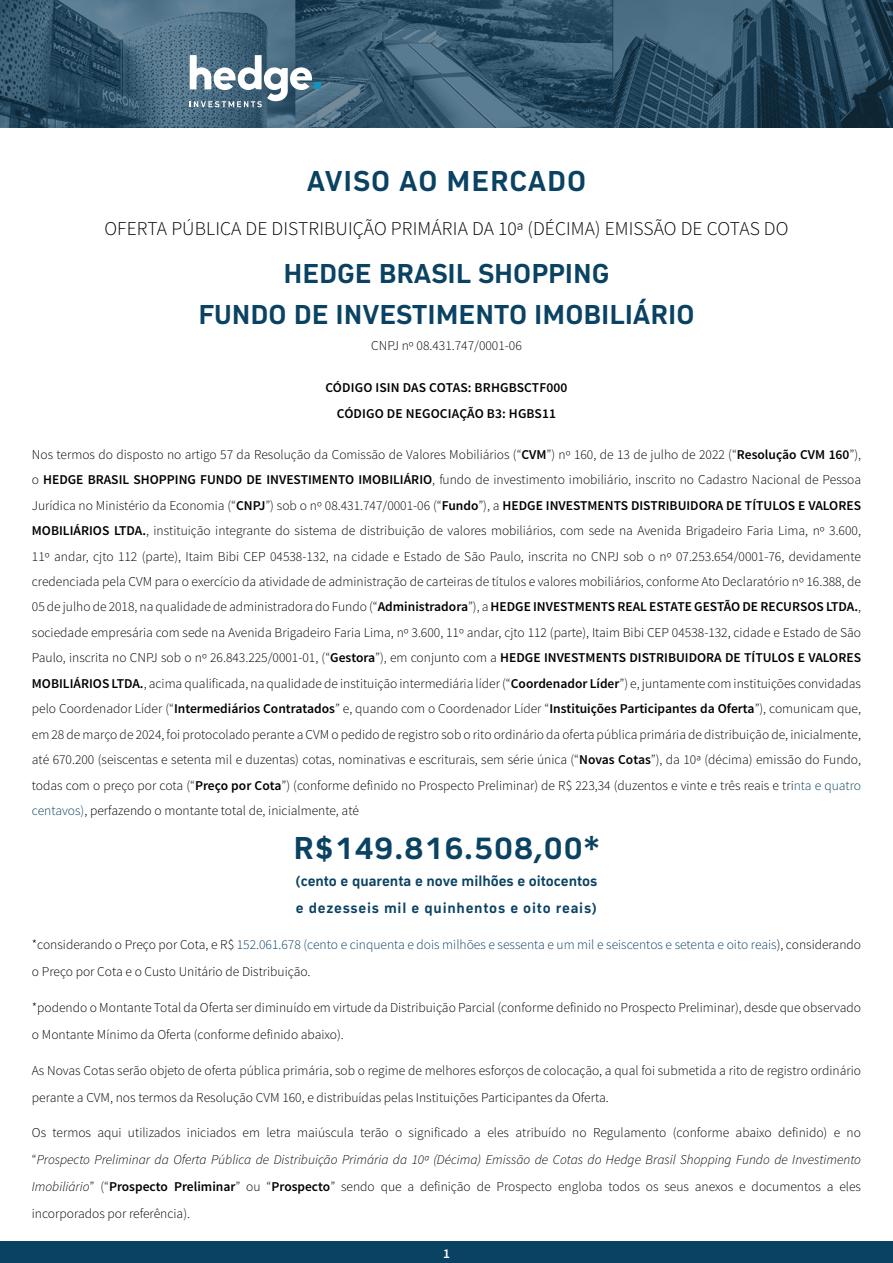
<style>
.page{position:relative;width:893px;height:1263px;background:#fff}
.page>*{position:absolute;margin:0;border:0;box-sizing:border-box;transform-origin:0 0}
.t1{font:700 33px "Compasse";letter-spacing:.03em;color:#0a4263}
.t2{font:700 30px "Compasse";letter-spacing:.03em;color:#0a4263}
.t3{font:700 28.5px/40.5px "Compasse";color:#0a4263;text-align:center}
.t4{font:300 19.5px "Source Sans Pro";letter-spacing:.005em;color:#000}
.t5{font:700 15px/27px "Compasse";color:#0a4263}
.t6{font:300 13.5px/25.5px "Source Sans Pro";color:#000}
.t7{font:600 13.5px/26.4px "Source Sans Pro";letter-spacing:.01em;color:#000;text-align:center}
.t8{font:600 13.5px "Source Sans Pro";color:#fff}
.s1{font-weight:600}
.s2{color:#0a4263}
.s3{font-style:italic}
</style>
<div class="page">
<img style="left:0;top:0;width:893px;height:128px">
<div style="left:0;top:1242px;width:893px;height:21px;background:#0a4263"></div>
<div style="left:314px;top:83px;width:7px;height:6px;background:#1493be"></div>
<svg style="left:190px;top:55px;width:122px;height:52px"></svg>
<h2 class="t2" style="left:307px;top:163px;width:281px">AVISO AO MERCADO</h2>
<h3 class="t4" style="left:104px;top:216px;width:685px">OFERTA PÚBLICA DE DISTRIBUIÇÃO PRIMÁRIA DA 10ª (DÉCIMA) EMISSÃO DE COTAS DO</h3>
<h3 class="t3" style="left:199px;top:253px;width:497px">HEDGE BRASIL SHOPPING<br>FUNDO DE INVESTIMENTO IMOBILIÁRIO</h3>
<p class="t6" style="left:371px;top:333px;width:152px">CNPJ nº 08.431.747/0001-06</p>
<p class="t7" style="left:325px;top:374px;width:243px">CÓDIGO ISIN DAS COTAS: BRHGBSCTF000<br>CÓDIGO DE NEGOCIAÇÃO B3: HGBS11</p>
<p class="t6" style="left:32px;top:442px;width:831px;text-align:justify">Nos termos do disposto no artigo 57 da Resolução da Comissão de Valores Mobiliários (“<span class="s1">CVM</span>”) nº 160, de 13 de julho de 2022 (“<span class="s1">Resolução CVM 160</span>”), o <span class="s1">HEDGE BRASIL SHOPPING FUNDO DE INVESTIMENTO IMOBILIÁRIO</span>, fundo de investimento imobiliário, inscrito no Cadastro Nacional de Pessoa Jurídica no Ministério da Economia (“<span class="s1">CNPJ</span>”) sob o nº 08.431.747/0001-06 (“<span class="s1">Fundo</span>”), a <span class="s1">HEDGE INVESTMENTS DISTRIBUIDORA DE TÍTULOS E VALORES MOBILIÁRIOS LTDA.</span>, instituição integrante do sistema de distribuição de valores mobiliários, com sede na Avenida Brigadeiro Faria Lima, nº 3.600, 11º andar, cjto 112 (parte), Itaim Bibi CEP 04538-132, na cidade e Estado de São Paulo, inscrita no CNPJ sob o nº 07.253.654/0001-76, devidamente credenciada pela CVM para o exercício da atividade de administração de carteiras de títulos e valores mobiliários, conforme Ato Declaratório nº 16.388, de 05 de julho de 2018, na qualidade de administradora do Fundo (“<span class="s1">Administradora</span>”), a <span class="s1">HEDGE INVESTMENTS REAL ESTATE GESTÃO DE RECURSOS LTDA.</span>, sociedade empresária com sede na Avenida Brigadeiro Faria Lima, nº 3.600, 11º andar, cjto 112 (parte), Itaim Bibi CEP 04538-132, cidade e Estado de São Paulo, inscrita no CNPJ sob o nº 26.843.225/0001-01, (“<span class="s1">Gestora</span>”), em conjunto com a <span class="s1">HEDGE INVESTMENTS DISTRIBUIDORA DE TÍTULOS E VALORES MOBILIÁRIOS LTDA.</span>, acima qualificada, na qualidade de instituição intermediária líder (“<span class="s1">Coordenador Líder</span>”) e, juntamente com instituições convidadas pelo Coordenador Líder (“<span class="s1">Intermediários Contratados</span>” e, quando com o Coordenador Líder “<span class="s1">Instituições Participantes da Oferta</span>”), comunicam que, em 28 de março de 2024, foi protocolado perante a CVM o pedido de registro sob o rito ordinário da oferta pública primária de distribuição de, inicialmente, até 670.200 (seiscentas e setenta mil e duzentas) cotas, nominativas e escriturais, sem série única (“<span class="s1">Novas Cotas</span>”), da 10ª (décima) emissão do Fundo, todas com o preço por cota (“<span class="s1">Preço por Cota</span>”) (conforme definido no Prospecto Preliminar) de R$ 223,34 (duzentos e vinte e três reais e tri<span class="s2">nta e quatro centavos)</span>, perfazendo o montante total de, inicialmente, até</p>
<h1 class="t1" style="left:293px;top:829px;width:308px">R$149.816.508,00*</h1>
<p class="t5" style="left:296px;top:867px;width:303px">(cento e quarenta e nove milhões e oitocentos e dezesseis mil e quinhentos e oito reais)</p>
<p class="t6" style="left:32px;top:931px;width:831px;line-height:27px">*considerando o Preço por Cota, e R$ <span class="s2">152.061.678 (cento e cinquenta e dois milhões e sessenta e um mil e seiscentos e setenta e oito reais</span>), considerando o Preço por Cota e o Custo Unitário de Distribuição.</p>
<p class="t6" style="left:32px;top:994px;width:831px;line-height:27px">*podendo o Montante Total da Oferta ser diminuído em virtude da Distribuição Parcial (conforme definido no Prospecto Preliminar), desde que observado o Montante Mínimo da Oferta (conforme definido abaixo).</p>
<p class="t6" style="left:32px;top:1057px;width:831px;line-height:27px">As Novas Cotas serão objeto de oferta pública primária, sob o regime de melhores esforços de colocação, a qual foi submetida a rito de registro ordinário perante a CVM, nos termos da Resolução CVM 160, e distribuídas pelas Instituições Participantes da Oferta.</p>
<p class="t6" style="left:32px;top:1119px;width:831px;line-height:27px;text-align:justify">Os termos aqui utilizados iniciados em letra maiúscula terão o significado a eles atribuído no Regulamento (conforme abaixo definido) e no “<span class="s3">Prospecto Preliminar da Oferta Pública de Distribuição Primária da 10ª (Décima) Emissão de Cotas do Hedge Brasil Shopping Fundo de Investimento Imobiliário</span>” (“<span class="s1">Prospecto Preliminar</span>” ou “<span class="s1">Prospecto</span>” sendo que a definição de Prospecto engloba todos os seus anexos e documentos a eles incorporados por referência).</p>
<p class="t8" style="left:443px;top:1245px;width:8px">1</p>
</div>
